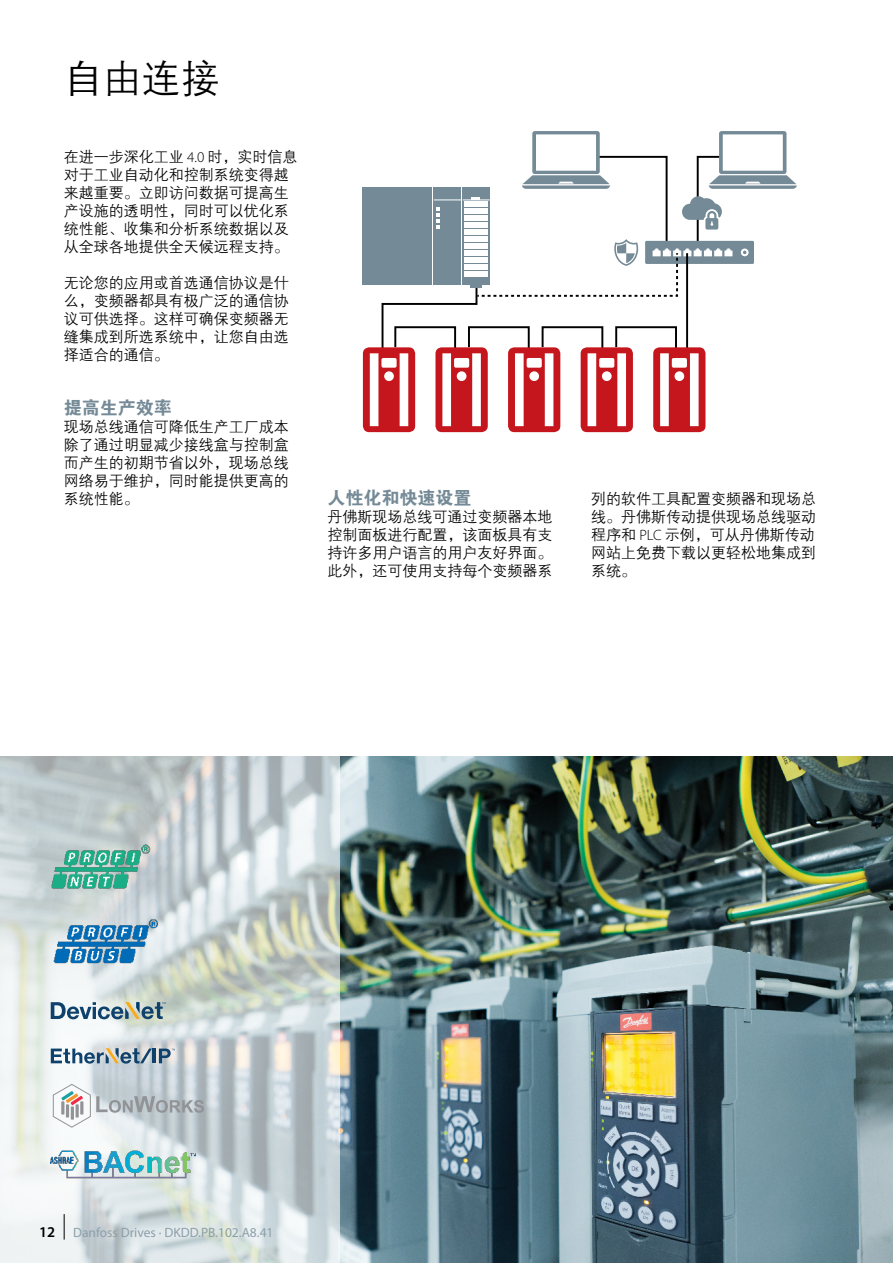
<style>
.page{position:relative;width:893px;height:1263px;background:#fff}
.page>*{position:absolute;margin:0;border:0;box-sizing:border-box;transform-origin:0 0}
.t1{font:39px "FZZDXJW GB1 0";color:#000}
.t2{font:18px "FZDHTJW GB1 0";color:#748a96}
.t3{font:15px/18px "FZZDXJW GB1 0";color:#000;text-align:justify}
.t4{font:13.5px "Myriad Pro";color:#8b9faa}
.s1{font-family:"Myriad Pro";font-weight:300}
.s2{font-weight:600;font-size:15px;color:#000}
</style>
<div class="page">
<svg style="left:363px;top:131px;width:434px;height:301px"></svg>
<img style="left:340px;top:756px;width:553px;height:507px">
<svg style="left:0;top:756px;width:340px;height:507px;background:#cfd7d7"></svg>
<svg style="left:51px;top:1002px;width:115px;height:17px"></svg>
<hr style="left:153px;top:1048px;width:3px;height:15px;background:#0e416b">
<svg style="left:159px;top:1048px;width:16px;height:15px"></svg>
<svg style="left:51px;top:1048px;width:101px;height:15px;background:#92a5b1"></svg>
<svg style="left:52px;top:1083px;width:152px;height:45px"></svg>
<img style="left:50px;top:1136px;width:145px;height:54px">
<img style="left:53px;top:918px;width:109px;height:52px">
<img style="left:50px;top:840px;width:105px;height:57px">
<svg style="left:64px;top:1214px;width:1px;height:25px"></svg>
<h1 class="t1" style="left:64px;top:57px;width:157px">自由连接</h1>
<p class="t3" style="left:64px;top:148px;width:235px;text-align:left">在进一步深化工业 <span class="s1">4.0</span> 时，实时信息对于工业自动化和控制系统变得越来越重要。立即访问数据可提高生产设施的透明性，同时可以优化系统性能、收集和分析系统数据以及从全球各地提供全天候远程支持。</p>
<p class="t3" style="left:64px;top:274px;width:226px">无论您的应用或首选通信协议是什么，变频器都具有极广泛的通信协议可供选择。这样可确保变频器无缝集成到所选系统中，让您自由选择适合的通信。</p>
<p class="t2" style="left:64px;top:398px;width:109px">提高生产效率</p>
<p class="t3" style="left:64px;top:418px;width:226px">现场总线通信可降低生产工厂成本除了通过明显减少接线盒与控制盒而产生的初期节省以外，现场总线网络易于维护，同时能提供更高的系统性能。</p>
<p class="t2" style="left:327px;top:488px;width:145px">人性化和快速设置</p>
<p class="t3" style="left:327px;top:508px;width:226px">丹佛斯现场总线可通过变频器本地控制面板进行配置，该面板具有支持许多用户语言的用户友好界面。此外，还可使用支持每个变频器系</p>
<p class="t3" style="left:591px;top:490px;width:226px">列的软件工具配置变频器和现场总线。丹佛斯传动提供现场总线驱动程序和 <span class="s1">PLC</span> 示例，可从丹佛斯传动网站上免费下载以更轻松地集成到系统。</p>
<p class="t4" style="left:39px;top:1224px;width:236px"><span class="s2">12</span> Danfoss Drives · DKDD.PB.102.A8.41</p>
</div>
